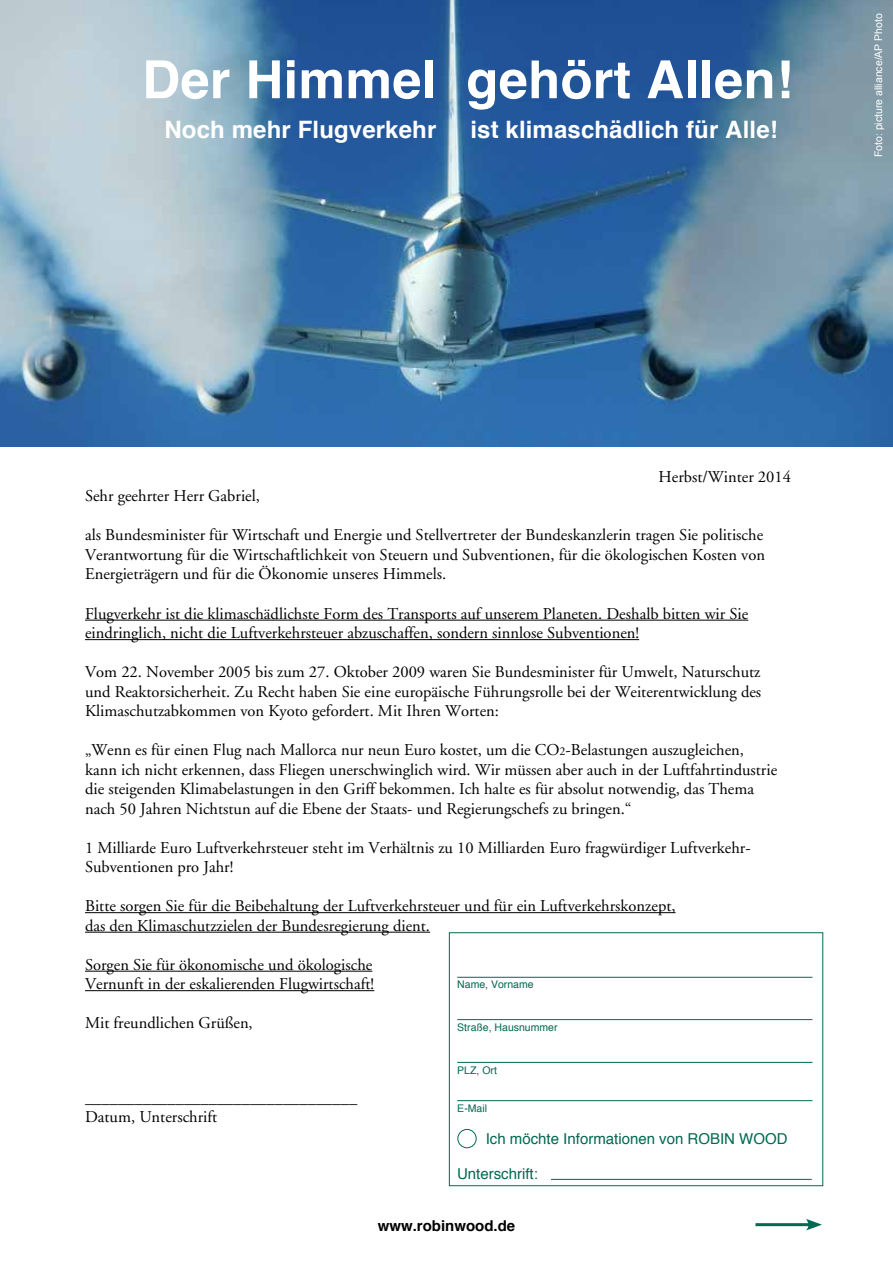
<style>
.page{position:relative;width:893px;height:1263px;background:#fff}
.page>*{position:absolute;margin:0;border:0;box-sizing:border-box;transform-origin:0 0}
.t1{font:700 52.5px "Helvetica";letter-spacing:.005em;color:#fff}
.t2{font:700 24px "Helvetica";letter-spacing:.005em;color:#fff}
.t3{font:16.5px/19.5px "Adobe Garamond";color:#000}
.t4{font:15px "Helvetica";color:#006952}
.t5{font:700 15px "Helvetica";color:#000}
.t6{font:10.5px "Helvetica";color:#006952}
.t7{font:10.5px "Arial";color:#fff}
.s1{font-size:12px}
</style>
<div class="page">
<img style="left:0;top:0;width:893px;height:446px">
<hr style="left:85px;top:620px;width:663px;height:1px;background:#000">
<hr style="left:85px;top:639px;width:554px;height:1px;background:#000">
<hr style="left:85px;top:912px;width:590px;height:1px;background:#000">
<hr style="left:85px;top:932px;width:345px;height:1px;background:#000">
<hr style="left:85px;top:971px;width:287px;height:1px;background:#000">
<hr style="left:85px;top:990px;width:289px;height:1px;background:#000">
<hr style="left:755px;top:1223px;width:57px;height:3px;background:#006952">
<svg style="left:806px;top:1219px;width:16px;height:11px"></svg>
<div style="left:449px;top:932px;width:374px;height:254px;background:#fff;border:1px solid #006952"></div>
<hr style="left:457px;top:1019px;width:355px;height:1px;background:#006952">
<hr style="left:457px;top:1062px;width:355px;height:1px;background:#006952">
<hr style="left:457px;top:1100px;width:355px;height:1px;background:#006952">
<hr style="left:457px;top:977px;width:355px;height:1px;background:#006952">
<div style="left:457px;top:1129px;width:20px;height:19px;border:1px solid #006952;border-radius:50%"></div>
<hr style="left:551px;top:1179px;width:261px;height:1px;background:#006952">
<h1 class="t1" style="left:142px;top:37px;width:653px">Der Himmel gehört Allen!</h1>
<h2 class="t2" style="left:165px;top:110px;width:273px">Noch mehr Flugverkehr</h2>
<h2 class="t2" style="left:470px;top:110px;width:309px">ist klimaschädlich für Alle!</h2>
<p class="t7" style="left:871px;top:157px;width:146px;rotate:-90deg">Foto: picture alliance/AP Photo</p>
<p class="t3" style="left:659px;top:467px;width:134px">Herbst/Winter 2014</p>
<p class="t3" style="left:85px;top:487px;width:176px">Sehr geehrter Herr Gabriel,</p>
<p class="t3" style="left:85px;top:526px;width:681px;text-align:justify">als Bundesminister für Wirtschaft und Energie und Stellvertreter der Bundeskanzlerin tragen Sie politische Verantwortung für die Wirtschaftlichkeit von Steuern und Subventionen, für die ökologischen Kosten von Energieträgern und für die Ökonomie unseres Himmels.</p>
<p class="t3" style="left:85px;top:604px;width:665px">Flugverkehr ist die klimaschädlichste Form des Transports auf unserem Planeten. Deshalb bitten wir Sie eindringlich, nicht die Luftverkehrsteuer abzuschaffen, sondern sinnlose Subventionen!</p>
<p class="t3" style="left:85px;top:662px;width:678px;text-align:justify">Vom 22. November 2005 bis zum 27. Oktober 2009 waren Sie Bundesminister für Umwelt, Naturschutz und Reaktorsicherheit. Zu Recht haben Sie eine europäische Führungsrolle bei der Weiterentwicklung des Klimaschutzabkommen von Kyoto gefordert. Mit Ihren Worten:</p>
<p class="t3" style="left:85px;top:740px;width:694px">„Wenn es für einen Flug nach Mallorca nur neun Euro kostet, um die CO<span class="s1">2</span>-Belastungen auszugleichen, kann ich nicht erkennen, dass Fliegen unerschwinglich wird. Wir müssen aber auch in der Luftfahrtindustrie die steigenden Klimabelastungen in den Griff bekommen. Ich halte es für absolut notwendig, das Thema nach 50 Jahren Nichtstun auf die Ebene der Staats- und Regierungschefs zu bringen.“</p>
<p class="t3" style="left:85px;top:838px;width:667px">1 Milliarde Euro Luftverkehrsteuer steht im Verhältnis zu 10 Milliarden Euro fragwürdiger Luftverkehr-<br>Subventionen pro Jahr!</p>
<p class="t3" style="left:85px;top:896px;width:592px">Bitte sorgen Sie für die Beibehaltung der Luftverkehrsteuer und für ein Luftverkehrskonzept, das den Klimaschutzzielen der Bundesregierung dient.</p>
<p class="t3" style="left:85px;top:955px;width:291px">Sorgen Sie für ökonomische und ökologische<br>Vernunft in der eskalierenden Flugwirtschaft!</p>
<p class="t3" style="left:85px;top:1013px;width:169px">Mit freundlichen Grüßen,</p>
<p class="t6" style="left:457px;top:976px;width:78px">Name, Vorname</p>
<p class="t6" style="left:457px;top:1019px;width:102px">Straße, Hausnummer</p>
<p class="t6" style="left:457px;top:1063px;width:41px">PLZ, Ort</p>
<p class="t6" style="left:457px;top:1101px;width:31px">E-Mail</p>
<p class="t4" style="left:486px;top:1127px;width:303px">Ich möchte Informationen von ROBIN WOOD</p>
<p class="t4" style="left:457px;top:1162px;width:82px">Unterschrift:</p>
<p class="t3" style="left:85px;top:1089px;width:274px;line-height:18.8px">_________________________________<br>Datum, Unterschrift</p>
<p class="t5" style="left:378px;top:1213px;width:139px">www.robinwood.de</p>
</div>
